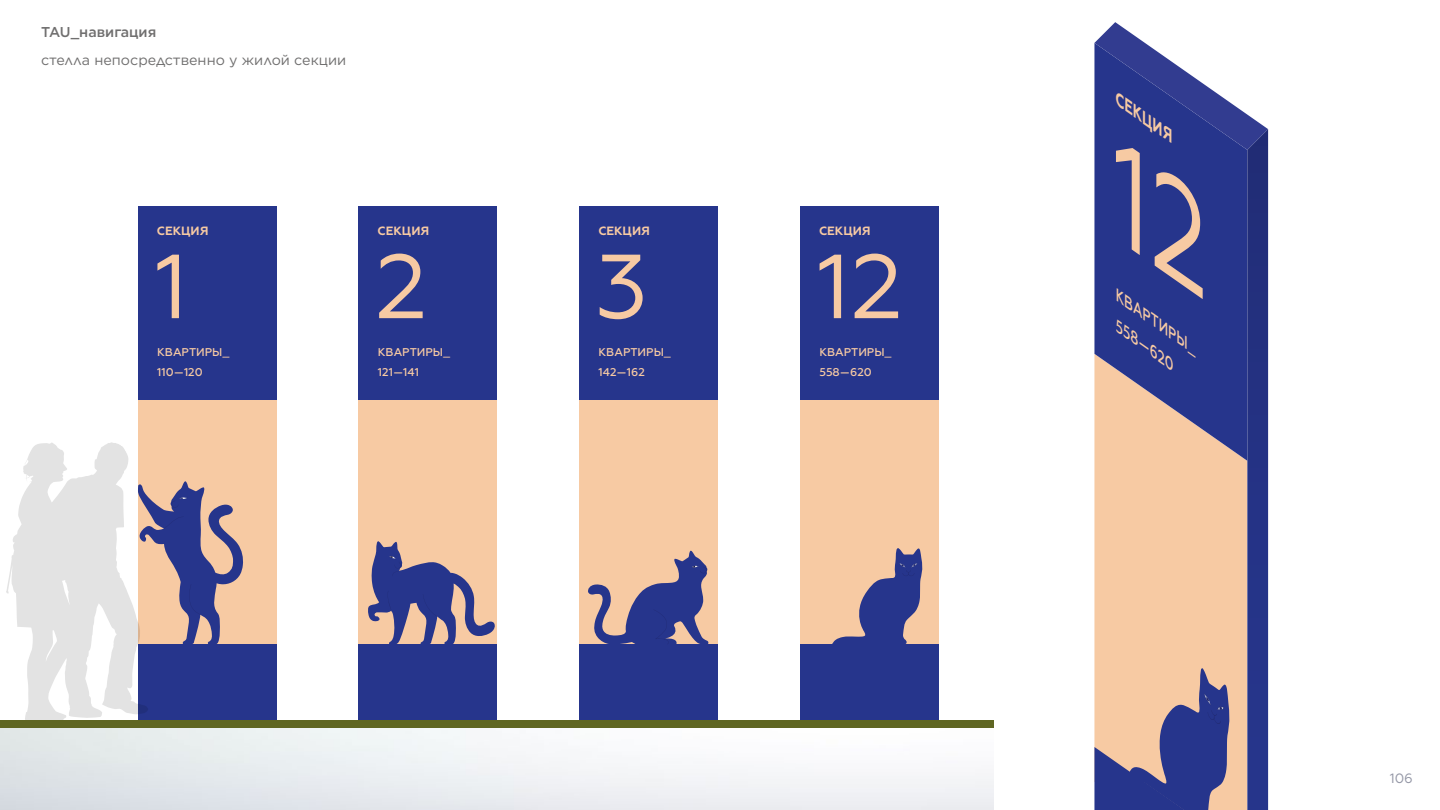
<style>
.page{position:relative;width:1440px;height:810px;background:#fff}
.page>*{position:absolute;margin:0;border:0;box-sizing:border-box;transform-origin:0 0}
.t1{font:90.75px "Geometria";color:#f7caa3}
.t2{font:italic 700 15.75px "Geometria";color:#f7caa3}
.t3{font:italic 500 14.77px/25.7px "Geometria";color:#f7caa3}
.t4{font:14.25px "Gotham";color:#706f6f}
.t5{font:500 14.25px "Gotham";color:#706f6f}
.t6{font:13.5px "Geometria";color:#9497a6}
.t7{font:700 12px "Geometria";color:#f7caa3}
.t8{font:500 11.25px/19.5px "Geometria";color:#f7caa3}
</style>
<div class="page">
<div style="left:138px;top:399px;width:138px;height:267px;background:#f7caa3"></div>
<div style="left:138px;top:644px;width:138px;height:76px;background:#26358c"></div>
<div style="left:138px;top:206px;width:138px;height:193px;background:#26358c"></div>
<div style="left:358px;top:399px;width:139px;height:267px;background:#f7caa3"></div>
<div style="left:358px;top:644px;width:139px;height:76px;background:#26358c"></div>
<svg style="left:368px;top:541px;width:127px;height:103px"></svg>
<div style="left:358px;top:206px;width:139px;height:193px;background:#26358c"></div>
<div style="left:579px;top:399px;width:139px;height:267px;background:#f7caa3"></div>
<div style="left:579px;top:644px;width:139px;height:76px;background:#26358c"></div>
<svg style="left:588px;top:550px;width:120px;height:94px"></svg>
<div style="left:579px;top:206px;width:139px;height:193px;background:#26358c"></div>
<div style="left:800px;top:399px;width:138px;height:267px;background:#f7caa3"></div>
<div style="left:800px;top:644px;width:138px;height:76px;background:#26358c"></div>
<svg style="left:832px;top:548px;width:91px;height:96px"></svg>
<div style="left:800px;top:206px;width:138px;height:193px;background:#26358c"></div>
<svg style="left:6px;top:442px;width:237px;height:278px"></svg>
<div style="left:0;top:720px;width:993px;height:8px;background:#5f6622"></div>
<svg style="left:1094px;top:22px;width:173px;height:788px"></svg>
<p class="t5" style="left:41px;top:22px;width:117px">TAU_навигация</p>
<p class="t4" style="left:41px;top:51px;width:307px">стелла непосредственно у жилой секции</p>
<p class="t7" style="left:157px;top:223px;width:53px">СЕКЦИЯ</p>
<h1 class="t1" style="left:154px;top:234px;width:36px">1</h1>
<p class="t8" style="left:157px;top:343px;width:74px">КВАРТИРЫ_<br>110—120</p>
<p class="t7" style="left:377px;top:223px;width:53px">СЕКЦИЯ</p>
<h1 class="t1" style="left:375px;top:234px;width:54px">2</h1>
<p class="t8" style="left:378px;top:343px;width:74px">КВАРТИРЫ_<br>121—141</p>
<p class="t7" style="left:598px;top:223px;width:53px">СЕКЦИЯ</p>
<h1 class="t1" style="left:596px;top:234px;width:53px">3</h1>
<p class="t8" style="left:598px;top:343px;width:74px">КВАРТИРЫ_<br>142—162</p>
<p class="t7" style="left:819px;top:223px;width:53px">СЕКЦИЯ</p>
<h1 class="t1" style="left:816px;top:234px;width:88px">12</h1>
<p class="t8" style="left:819px;top:343px;width:74px">КВАРТИРЫ_<br>558—620</p>
<h2 class="t2" style="left:1123px;top:92px;width:71px;rotate:35deg">СЕКЦИЯ</h2>
<h3 class="t3" style="left:1140px;top:296px;width:81px;text-indent:-18px;rotate:35deg">КВАРТИРЫ_<br>558—620</h3>
<p class="t6" style="left:1389px;top:770px;width:25px">106</p>
</div>
